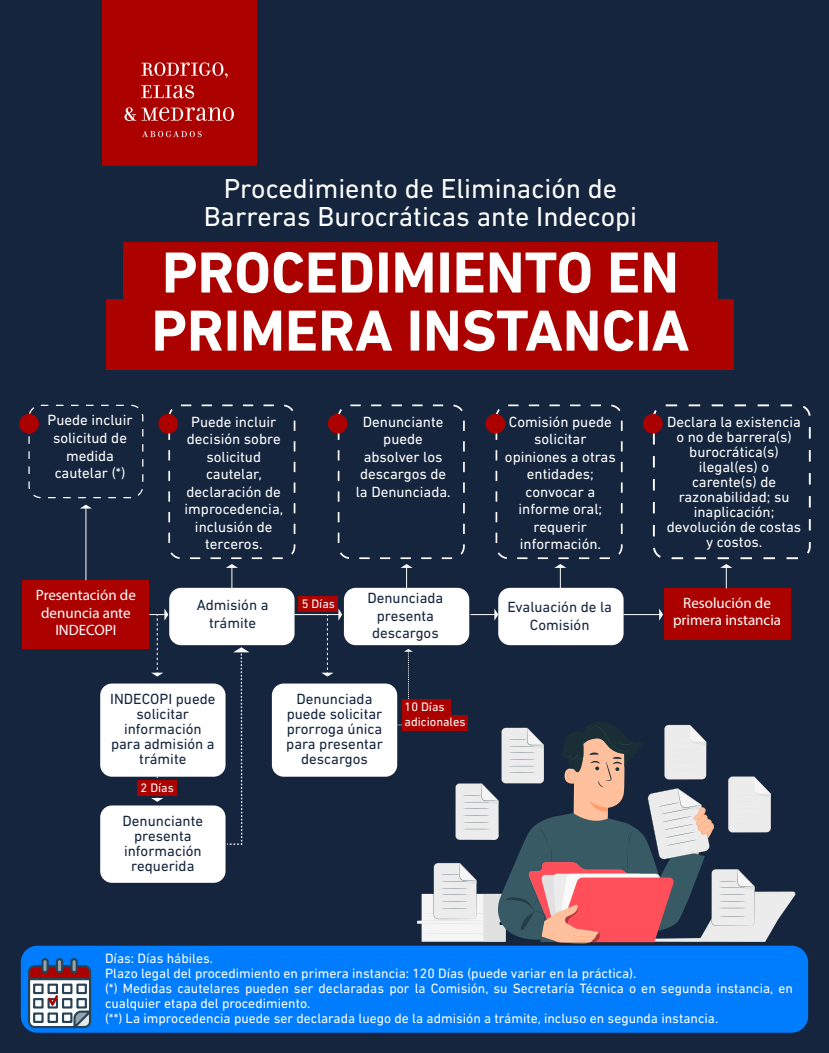
<style>
.page{position:relative;width:829px;height:1053px;background:#fff}
.page>*{position:absolute;margin:0;border:0;box-sizing:border-box;transform-origin:0 0}
.t1{font:700 58.88px/58px "DIN Next LT Pro";color:#fff}
.t2{font:27.88px/27.4px "DIN Next LT Pro";color:#fff;text-align:center}
.t3{font:15px/17.5px "DIN Next LT Pro";color:#fff;text-align:center}
.t4{font:15px/15px "DIN Next LT Pro";color:#15253e;text-align:center}
.t5{font:15px/17.5px "Myriad Pro";color:#fff;text-align:center}
.t6{font:13.75px/15px "DIN Next LT Pro";color:#fff}
.t7{font:12.5px/15px "DIN Next LT Pro";color:#fff}
</style>
<div class="page">
<div style="left:0;top:0;width:828px;height:1052px;background:#15253e"></div>
<div style="left:102px;top:1px;width:155px;height:165px;background:#ab0200"></div>
<svg style="left:141px;top:62px;width:87px;height:16px"></svg>
<svg style="left:141px;top:85px;width:53px;height:13px"></svg>
<svg style="left:124px;top:107px;width:110px;height:14px"></svg>
<svg style="left:142px;top:131px;width:59px;height:6px"></svg>
<div style="left:106px;top:299px;width:628px;height:70px;background:#ab0200"></div>
<div style="left:123px;top:242px;width:594px;height:70px;background:#ab0200"></div>
<div style="left:28px;top:404px;width:115px;height:94px;border:1px dashed #fff;border-radius:12px"></div>
<div style="left:168px;top:404px;width:127px;height:155px;border:2px dashed #fff;border-radius:12px"></div>
<div style="left:169px;top:587px;width:125px;height:58px;background:#fff;border-radius:12px"></div>
<div style="left:19px;top:414px;width:20px;height:19px;background:#ab0200;border-radius:50%"></div>
<div style="left:158px;top:414px;width:20px;height:19px;background:#ab0200;border-radius:50%"></div>
<div style="left:338px;top:404px;width:126px;height:155px;border:2px dashed #fff;border-radius:12px"></div>
<div style="left:328px;top:414px;width:19px;height:19px;background:#ab0200;border-radius:50%"></div>
<div style="left:495px;top:404px;width:127px;height:155px;border:2px dashed #fff;border-radius:12px"></div>
<div style="left:485px;top:414px;width:20px;height:19px;background:#ab0200;border-radius:50%"></div>
<div style="left:653px;top:404px;width:157px;height:155px;border:2px dashed #fff;border-radius:12px"></div>
<div style="left:643px;top:414px;width:19px;height:19px;background:#ab0200;border-radius:50%"></div>
<div style="left:22px;top:580px;width:127px;height:69px;background:#ab0200"></div>
<div style="left:663px;top:588px;width:127px;height:51px;background:#ab0200"></div>
<div style="left:344px;top:587px;width:125px;height:58px;background:#fff;border-radius:12px"></div>
<div style="left:498px;top:587px;width:125px;height:58px;background:#fff;border-radius:12px"></div>
<div style="left:100px;top:683px;width:125px;height:93px;background:#fff;border-radius:12px"></div>
<div style="left:272px;top:683px;width:125px;height:93px;background:#fff;border-radius:12px"></div>
<div style="left:100px;top:805px;width:125px;height:77px;background:#fff;border-radius:12px"></div>
<hr style="left:85px;top:507px;width:1px;height:73px;background:#fff">
<svg style="left:81px;top:504px;width:10px;height:4px"></svg>
<svg style="left:226px;top:564px;width:12px;height:24px"></svg>
<svg style="left:400px;top:564px;width:12px;height:24px"></svg>
<svg style="left:554px;top:564px;width:12px;height:24px"></svg>
<svg style="left:720px;top:564px;width:12px;height:24px"></svg>
<hr style="left:294px;top:614px;width:45px;height:1px;background:#fff">
<svg style="left:149px;top:608px;width:19px;height:68px"></svg>
<svg style="left:151px;top:776px;width:12px;height:25px"></svg>
<svg style="left:227px;top:647px;width:22px;height:198px"></svg>
<svg style="left:321px;top:608px;width:21px;height:68px"></svg>
<div style="left:298px;top:596px;width:40px;height:15px;background:#ab0200"></div>
<div style="left:137px;top:780px;width:40px;height:15px;background:#ab0200"></div>
<svg style="left:470px;top:608px;width:28px;height:12px"></svg>
<hr style="left:623px;top:614px;width:37px;height:1px;background:#fff">
<svg style="left:659px;top:608px;width:4px;height:12px"></svg>
<div style="left:21px;top:945px;width:787px;height:87px;background:#007cff;border-radius:17px"></div>
<div style="left:70px;top:957px;width:8px;height:16px;border:2px solid #284356;border-radius:3px"></div>
<div style="left:56px;top:957px;width:7px;height:16px;border:2px solid #284356;border-radius:3px"></div>
<div style="left:41px;top:957px;width:8px;height:16px;border:2px solid #284356;border-radius:3px"></div>
<svg style="left:28px;top:963px;width:64px;height:66px;background:#908c9a"></svg>
<svg style="left:397px;top:649px;width:399px;height:294px"></svg>
<h2 class="t2" style="left:204px;top:175px;width:435px">Procedimiento de Eliminación de<br>Barreras Burocráticas ante Indecopi</h2>
<h1 class="t1" style="left:151px;top:243px;width:539px">PROCEDIMIENTO EN<br>PRIMERA INSTANCIA</h1>
<p class="t3" style="left:47px;top:411px;width:87px">Puede incluir solicitud de medida cautelar (*)</p>
<p class="t3" style="left:184px;top:413px;width:100px">Puede incluir decisión sobre solicitud cautelar, declaración de improcedencia, inclusión de terceros.</p>
<p class="t3" style="left:356px;top:413px;width:96px">Denunciante puede absolver los descargos de la Denunciada.</p>
<p class="t3" style="left:505px;top:413px;width:112px">Comisión puede solicitar opiniones a otras entidades; convocar a informe oral; requerir información.</p>
<p class="t3" style="left:666px;top:414px;width:136px;line-height:15px">Declara la existencia o no de barrera(s) burocrática(s) ilegal(es) o carente(s) de razonabilidad; su inaplicación; devolución de costas y costos.</p>
<p class="t5" style="left:36px;top:586px;width:101px">Presentación de denuncia ante<br>INDECOPI</p>
<p class="t5" style="left:673px;top:594px;width:110px">Resolución de primera instancia</p>
<p class="t4" style="left:197px;top:596px;width:73px;line-height:17.5px">Admisión a trámite</p>
<p class="t4" style="left:367px;top:589px;width:77px;line-height:17.5px">Denunciada presenta descargos</p>
<p class="t4" style="left:507px;top:598px;width:106px;line-height:17.5px">Evaluación de la<br>Comisión</p>
<p class="t7" style="left:302px;top:596px;width:35px">5 Días</p>
<p class="t4" style="left:110px;top:690px;width:107px">INDECOPI puede solicitar información para admisión a trámite</p>
<p class="t4" style="left:286px;top:690px;width:98px">Denunciada puede solicitar prorroga única para presentar descargos</p>
<p class="t7" style="left:141px;top:780px;width:35px">2 Días</p>
<p class="t4" style="left:122px;top:812px;width:82px">Denunciante presenta información requerida</p>
<p class="t7" style="left:404px;top:699px;width:63px">10 Días adicionales</p>
<p class="t6" style="left:105px;top:950px;width:689px">Días: Días hábiles.<br>Plazo legal del procedimiento en primera instancia: 120 Días (puede variar en la práctica).<br>(*) Medidas cautelares pueden ser declaradas por la Comisión, su Secretaría Técnica o en segunda instancia, en cualquier etapa del procedimiento.<br>(**) La improcedencia puede ser declarada luego de la admisión a trámite, incluso en segunda instancia.</p>
</div>
